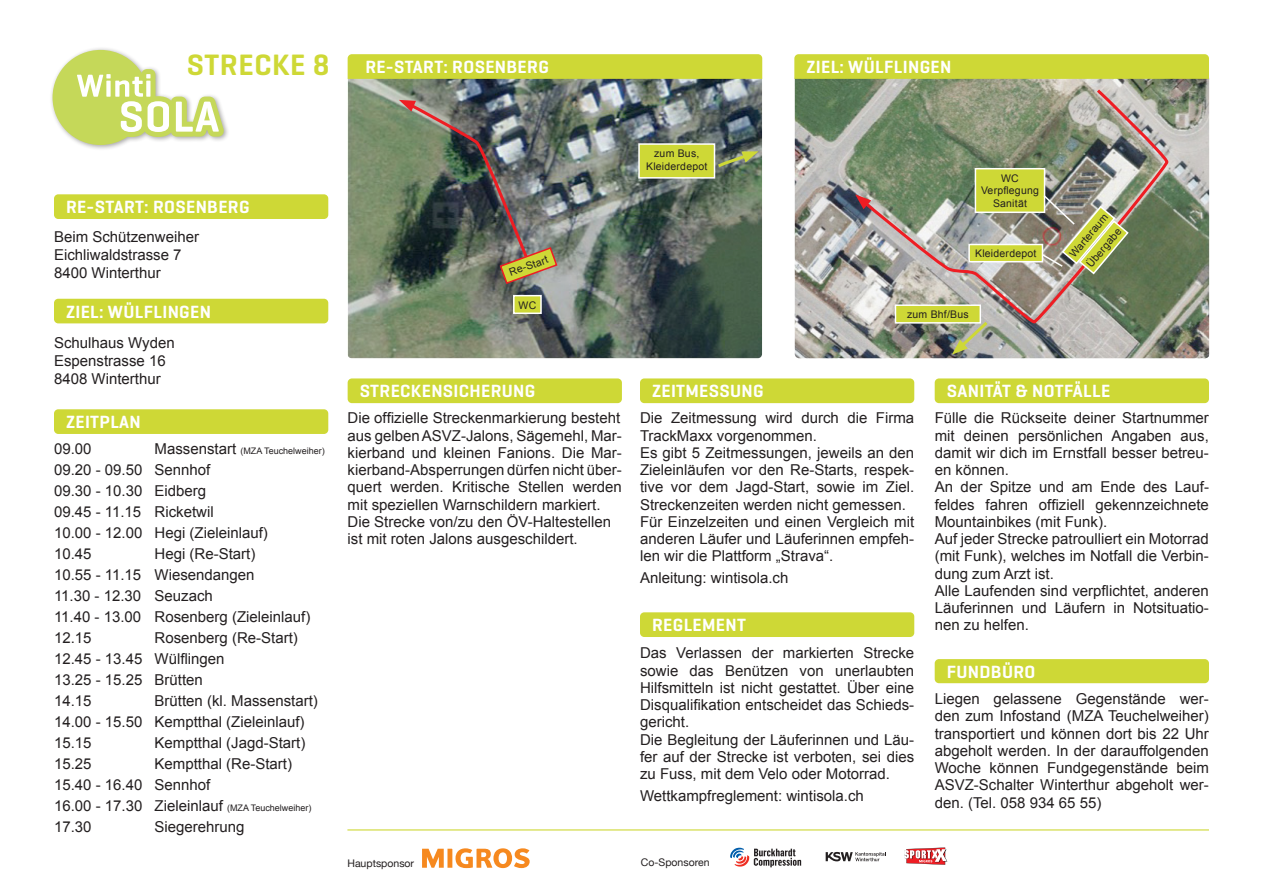
<style>
.page{position:relative;width:1263px;height:893px;background:#fff}
.page>*{position:absolute;margin:0;border:0;box-sizing:border-box;transform-origin:0 0}
.t1{font:600 30px "Geogrotesque";letter-spacing:.02em;color:#ced836}
.t2{font:600 18px "Geogrotesque";letter-spacing:.02em;color:#fff}
.t3{font:15px/17.2px "Arial";color:#231f20}
.t4{font:10.5px/12.6px "Arial";letter-spacing:.02em;color:#231f20;text-align:center}
.t5{font:10.5px "Helvetica Neue";color:#231f20}
.t6{font:9px "Arial";color:#231f20}
.s1{font-size:15px}
.s2{font-size:9px}
</style>
<div class="page">
<div style="left:54px;top:194px;width:274px;height:25px;background:#ced836;border-radius:4px"></div>
<div style="left:54px;top:299px;width:274px;height:24px;background:#ced836;border-radius:4px"></div>
<div style="left:49px;top:47px;width:181px;height:104px;background:#231f20;opacity:.4"></div>
<svg style="left:53px;top:50px;width:171px;height:95px"></svg>
<img style="left:347px;top:78px;width:415px;height:280px">
<div style="left:639px;top:144px;width:75px;height:34px;background:#ced836"></div>
<div style="left:638px;top:143px;width:77px;height:36px;border:2px solid #fff"></div>
<div style="left:514px;top:296px;width:27px;height:17px;background:#ced836"></div>
<div style="left:513px;top:295px;width:29px;height:19px;border:2px solid #fff"></div>
<img style="left:399px;top:100px;width:159px;height:185px">
<svg style="left:715px;top:151px;width:43px;height:19px"></svg>
<img style="left:795px;top:79px;width:414px;height:279px">
<svg style="left:952px;top:325px;width:39px;height:30px"></svg>
<svg style="left:859px;top:86px;width:311px;height:239px;background:#989c82"></svg>
<svg style="left:855px;top:194px;width:16px;height:15px"></svg>
<div style="left:969px;top:244px;width:73px;height:18px;background:#ced836"></div>
<div style="left:968px;top:244px;width:75px;height:18px;border:2px solid #fff"></div>
<img style="left:1040px;top:193px;width:90px;height:82px">
<svg style="left:348px;top:54px;width:414px;height:25px;background:#cdd738"></svg>
<svg style="left:794px;top:54px;width:415px;height:25px;background:#ced738"></svg>
<div style="left:54px;top:409px;width:274px;height:25px;background:#ced836;border-radius:4px"></div>
<div style="left:348px;top:378px;width:274px;height:25px;background:#ced836;border-radius:4px"></div>
<div style="left:640px;top:612px;width:274px;height:25px;background:#ced836;border-radius:4px"></div>
<div style="left:935px;top:378px;width:274px;height:25px;background:#ced836;border-radius:4px"></div>
<div style="left:640px;top:378px;width:274px;height:25px;background:#ced836;border-radius:4px"></div>
<div style="left:935px;top:659px;width:274px;height:24px;background:#ced836;border-radius:4px"></div>
<hr style="left:347px;top:829px;width:862px;height:1px;background:#ced836">
<svg style="left:422px;top:848px;width:108px;height:20px"></svg>
<svg style="left:730px;top:848px;width:71px;height:19px"></svg>
<svg style="left:826px;top:852px;width:60px;height:9px"></svg>
<svg style="left:904px;top:847px;width:43px;height:18px"></svg>
<h1 class="t1" style="left:187px;top:46px;width:144px">STRECKE 8</h1>
<p class="t2" style="left:365px;top:56px;width:185px">RE-START: ROSENBERG</p>
<p class="t2" style="left:806px;top:56px;width:146px">ZIEL: WÜLFLINGEN</p>
<p class="t4" style="left:646px;top:147px;width:63px">zum Bus,<br>Kleiderdepot</p>
<p class="t2" style="left:66px;top:196px;width:185px">RE-START: ROSENBERG</p>
<p class="t3" style="left:54px;top:228px;width:147px;line-height:18px">Beim Schützenweiher<br>Eichliwaldstrasse 7<br>8400 Winterthur</p>
<p class="t4" style="left:507px;top:267px;width:42px;rotate:-20deg">Re-Start</p>
<p class="t4" style="left:981px;top:172px;width:59px">WC<br>Verpflegung<br>Sanität</p>
<p class="t4" style="left:975px;top:248px;width:63px">Kleiderdepot</p>
<p class="t4" style="left:1067px;top:252px;width:55px;rotate:-50deg">Warteraum</p>
<p class="t4" style="left:1084px;top:262px;width:49px;rotate:-50deg">Übergabe</p>
<p class="t2" style="left:66px;top:300px;width:146px">ZIEL: WÜLFLINGEN</p>
<p class="t4" style="left:519px;top:299px;width:19px">WC</p>
<p class="t4" style="left:907px;top:308px;width:63px">zum Bhf/Bus</p>
<p class="t3" style="left:54px;top:334px;width:122px;line-height:18px">Schulhaus Wyden<br>Espenstrasse 16<br>8408 Winterthur</p>
<p class="t2" style="left:66px;top:411px;width:76px">ZEITPLAN</p>
<p class="t3" style="left:348px;top:410px;width:276px">Die offizielle Streckenmarkierung besteht aus gelben ASVZ-Jalons, Sägemehl, Mar&shy;kierband und kleinen Fanions. Die Mar&shy;kierband-Absperrungen dürfen nicht über&shy;quert werden. Kritische Stellen werden mit speziellen Warnschildern markiert.<br>Die Strecke von/zu den ÖV-Haltestellen ist mit roten Jalons ausgeschildert.</p>
<p class="t2" style="left:360px;top:380px;width:177px">STRECKENSICHERUNG</p>
<p class="t3" style="left:54px;top:440px;width:39px">09.00</p>
<p class="t6" style="left:154px;top:445px;width:172px"><span class="s1">Massenstart</span> (MZA Teuchelweiher)</p>
<p class="t3" style="left:54px;top:460px;width:215px;line-height:21px">09.20 - 09.50 Sennhof<br>09.30 - 10.30 Eidberg<br>09.45 - 11.15 Ricketwil<br>10.00 - 12.00 Hegi (Zieleinlauf)<br>10.45</p>
<p class="t3" style="left:54px;top:544px;width:258px;line-height:21px;text-indent:100px">Hegi (Re-Start)<br>10.55 - 11.15 Wiesendangen<br>11.30 - 12.30 Seuzach<br>11.40 - 13.00 Rosenberg (Zieleinlauf)<br>12.15</p>
<p class="t3" style="left:54px;top:628px;width:245px;line-height:21px;text-indent:100px">Rosenberg (Re-Start)<br>12.45 - 13.45 Wülflingen<br>13.25 - 15.25 Brütten<br>14.15</p>
<p class="t3" style="left:54px;top:691px;width:265px;line-height:21px;text-indent:100px">Brütten (kl. Massenstart)<br>14.00 - 15.50 Kemptthal (Zieleinlauf)<br>15.15</p>
<p class="t3" style="left:154px;top:734px;width:152px">Kemptthal (Jagd-Start)</p>
<p class="t3" style="left:54px;top:754px;width:259px;line-height:21px;text-indent:100px">Kemptthal (Re-Start)<br>15.40 - 16.40 Sennhof<br>16.00 - 17.30 Zieleinlauf <span class="s2">(MZA Teuchelweiher)<br></span>17.30</p>
<p class="t3" style="left:54px;top:755px;width:39px">15.25</p>
<p class="t3" style="left:154px;top:818px;width:92px">Siegerehrung</p>
<p class="t2" style="left:652px;top:380px;width:113px">ZEITMESSUNG</p>
<p class="t3" style="left:640px;top:410px;width:276px">Die Zeitmessung wird durch die Firma TrackMaxx vorgenommen.<br>Es gibt 5 Zeitmessungen, jeweils an den Zieleinläufen vor den Re-Starts, respek&shy;tive vor dem Jagd-Start, sowie im Ziel.<br>Streckenzeiten werden nicht gemessen.<br>Für Einzelzeiten und einen Vergleich mit anderen Läufer und Läuferinnen empfeh&shy;len wir die Plattform „Strava“.</p>
<p class="t3" style="left:640px;top:569px;width:150px">Anleitung: wintisola.ch</p>
<p class="t2" style="left:652px;top:614px;width:95px">REGLEMENT</p>
<p class="t3" style="left:640px;top:645px;width:276px">Das Verlassen der markierten Strecke sowie das Benützen von unerlaubten Hilfsmitteln ist nicht gestattet. Über eine Disqualifikation entscheidet das Schieds&shy;gericht.<br>Die Begleitung der Läuferinnen und Läu&shy;fer auf der Strecke ist verboten, sei dies zu Fuss, mit dem Velo oder Motorrad.</p>
<p class="t3" style="left:640px;top:787px;width:225px">Wettkampfreglement: wintisola.ch</p>
<p class="t5" style="left:347px;top:856px;width:68px">Hauptsponsor</p>
<p class="t5" style="left:641px;top:854px;width:70px">Co-Sponsoren</p>
<p class="t2" style="left:947px;top:380px;width:165px">SANITÄT &amp; NOTFÄLLE</p>
<p class="t3" style="left:935px;top:410px;width:276px">Fülle die Rückseite deiner Startnummer mit deinen persönlichen Angaben aus, damit wir dich im Ernstfall besser betreu&shy;en können.<br>An der Spitze und am Ende des Lauf&shy;feldes fahren offiziell gekennzeichnete Mountainbikes (mit Funk).<br>Auf jeder Strecke patroulliert ein Motorrad (mit Funk), welches im Notfall die Verbin&shy;dung zum Arzt ist.<br>Alle Laufenden sind verpflichtet, anderen Läuferinnen und Läufern in Notsituatio&shy;nen zu helfen.</p>
<p class="t2" style="left:947px;top:660px;width:90px">FUNDBÜRO</p>
<p class="t3" style="left:935px;top:690px;width:276px;text-align:justify">Liegen gelassene Gegenstände wer&shy;den zum Infostand (MZA Teuchelweiher) transportiert und können dort bis 22 Uhr abgeholt werden. In der darauffolgenden Woche können Fundgegenstände beim ASVZ-Schalter Winterthur abgeholt wer&shy;den. (Tel. 058 934 65 55)</p>
</div>
